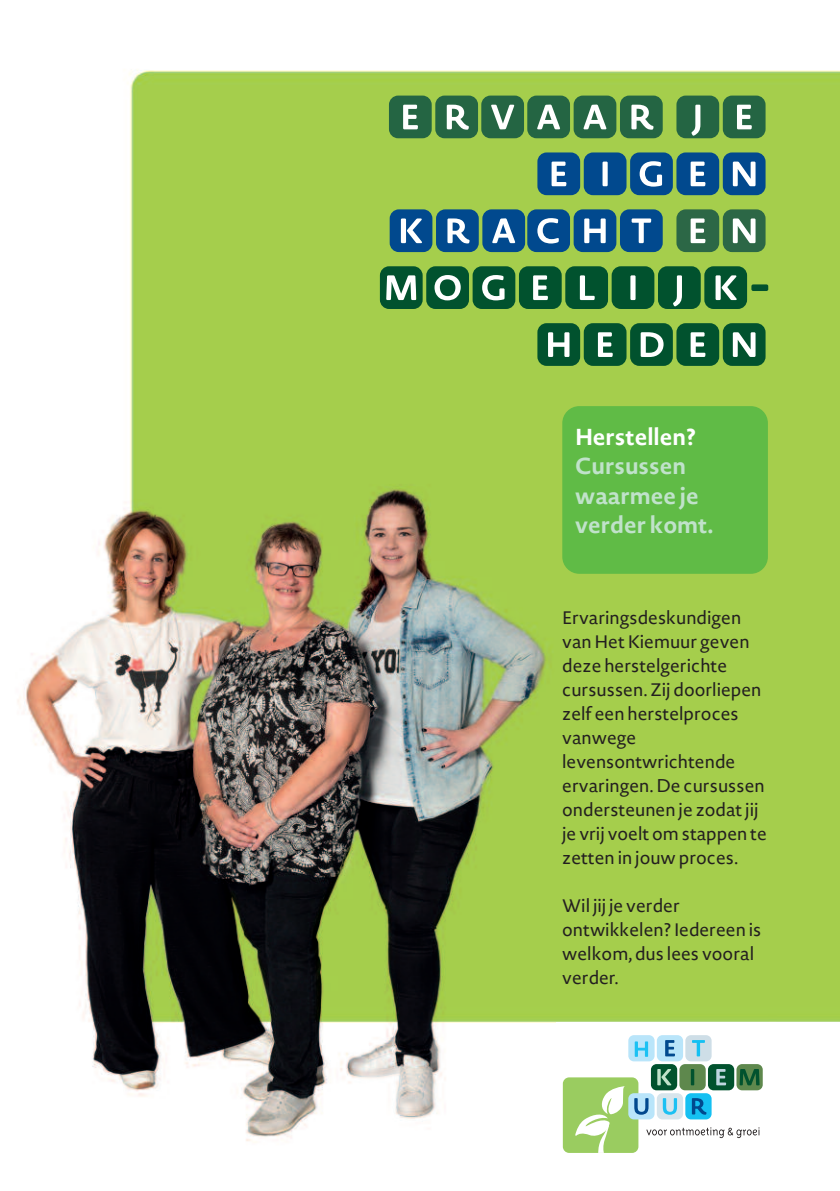
<style>
.page{position:relative;width:840px;height:1191px;background:#fff}
.page>*{position:absolute;margin:0;border:0;box-sizing:border-box;transform-origin:0 0}
.t1{font:59.8px/56.8px "Novel Sans Rd Pro Block";color:#01522e;text-align:right}
.t2{font:59.8px "Novel Sans Rd Pro Block";color:#246543}
.t3{font:700 23px/29.4px "Novel Sans Office Pro";color:#c0e2ca}
.t4{font:700 23px "Novel Sans Office Pro";color:#fff}
.t5{font:18px/24px "Novel Sans Office Pro";color:#231f20}
.s1{color:#01498e}
.s2{color:#2c6746}
</style>
<div class="page">
<img style="left:17px;top:70px;width:822px;height:1073px">
<div style="left:562px;top:406px;width:205px;height:168px;background:#60bb46;border-radius:17px"></div>
<div style="left:556px;top:1021px;width:283px;height:141px;background:#fff"></div>
<svg style="left:646px;top:1127px;width:113px;height:11px"></svg>
<div style="left:562px;top:1077px;width:76px;height:76px;background:#9acc60;border-radius:6px"></div>
<svg style="left:575px;top:1086px;width:49px;height:67px"></svg>
<div style="left:650px;top:1064px;width:26px;height:26px;background:#01522e;border-radius:6px"></div>
<svg style="left:657px;top:1069px;width:14px;height:16px"></svg>
<div style="left:679px;top:1064px;width:26px;height:26px;background:#5e884d;border-radius:6px"></div>
<hr style="left:690px;top:1069px;width:3px;height:16px;background:#01522e">
<div style="left:707px;top:1064px;width:26px;height:26px;background:#01522e;border-radius:6px"></div>
<svg style="left:716px;top:1069px;width:9px;height:16px"></svg>
<div style="left:736px;top:1064px;width:26px;height:26px;background:#5e884d;border-radius:6px"></div>
<svg style="left:739px;top:1069px;width:20px;height:16px"></svg>
<div style="left:628px;top:1093px;width:26px;height:26px;background:#b9e5fa;border-radius:6px"></div>
<svg style="left:634px;top:1098px;width:14px;height:16px"></svg>
<div style="left:656px;top:1093px;width:26px;height:26px;background:#d7e5ec;border-radius:6px"></div>
<svg style="left:662px;top:1098px;width:14px;height:16px"></svg>
<div style="left:685px;top:1093px;width:26px;height:26px;background:#15c0f2;border-radius:6px"></div>
<svg style="left:691px;top:1098px;width:15px;height:16px"></svg>
<div style="left:628px;top:1035px;width:26px;height:26px;background:#b9e5fa;border-radius:6px"></div>
<svg style="left:634px;top:1041px;width:13px;height:15px"></svg>
<div style="left:656px;top:1035px;width:26px;height:26px;background:#b9e5fa;border-radius:6px"></div>
<svg style="left:665px;top:1040px;width:9px;height:16px"></svg>
<div style="left:685px;top:1035px;width:26px;height:26px;background:#cedee7;border-radius:6px"></div>
<svg style="left:692px;top:1040px;width:12px;height:16px"></svg>
<div style="left:394px;top:104px;width:31px;height:29px;background:#fff"></div>
<div style="left:441px;top:104px;width:30px;height:29px;background:#fff"></div>
<div style="left:487px;top:104px;width:31px;height:29px;background:#fff"></div>
<div style="left:533px;top:104px;width:31px;height:29px;background:#fff"></div>
<div style="left:579px;top:104px;width:31px;height:29px;background:#fff"></div>
<div style="left:542px;top:160px;width:31px;height:29px;background:#fff"></div>
<div style="left:586px;top:160px;width:30px;height:29px;background:#fff"></div>
<div style="left:633px;top:160px;width:31px;height:29px;background:#fff"></div>
<div style="left:681px;top:160px;width:31px;height:29px;background:#fff"></div>
<div style="left:729px;top:160px;width:31px;height:29px;background:#fff"></div>
<div style="left:729px;top:217px;width:31px;height:29px;background:#fff"></div>
<div style="left:682px;top:217px;width:31px;height:29px;background:#fff"></div>
<div style="left:625px;top:217px;width:31px;height:29px;background:#fff"></div>
<div style="left:395px;top:217px;width:31px;height:29px;background:#fff"></div>
<div style="left:385px;top:273px;width:31px;height:28px;background:#fff"></div>
<div style="left:433px;top:273px;width:30px;height:28px;background:#fff"></div>
<div style="left:478px;top:273px;width:31px;height:28px;background:#fff"></div>
<div style="left:523px;top:273px;width:31px;height:28px;background:#fff"></div>
<div style="left:568px;top:273px;width:31px;height:28px;background:#fff"></div>
<div style="left:544px;top:330px;width:31px;height:29px;background:#fff"></div>
<div style="left:589px;top:330px;width:31px;height:29px;background:#fff"></div>
<div style="left:634px;top:330px;width:30px;height:29px;background:#fff"></div>
<div style="left:678px;top:330px;width:31px;height:29px;background:#fff"></div>
<div style="left:728px;top:330px;width:31px;height:29px;background:#fff"></div>
<div style="left:616px;top:273px;width:31px;height:28px;background:#fff"></div>
<div style="left:712px;top:273px;width:28px;height:34px;background:#fff"></div>
<div style="left:664px;top:273px;width:28px;height:34px;background:#fff"></div>
<div style="left:442px;top:217px;width:31px;height:29px;background:#fff"></div>
<div style="left:490px;top:217px;width:31px;height:29px;background:#fff"></div>
<div style="left:531px;top:217px;width:31px;height:29px;background:#fff"></div>
<div style="left:577px;top:217px;width:31px;height:29px;background:#fff"></div>
<div style="left:625px;top:104px;width:31px;height:29px;background:#fff"></div>
<div style="left:688px;top:103px;width:22px;height:34px;background:#fff"></div>
<div style="left:726px;top:104px;width:31px;height:29px;background:#fff"></div>
<h1 class="t2" style="left:387px;top:92px;width:381px">ERVAAR JE</h1>
<h1 class="t1" style="left:378px;top:151px;width:390px"><span class="s1">EIGEN<br>KRACHT</span> <span class="s2">EN<br></span>MOGELIJK-<br>HEDEN</h1>
<p class="t4" style="left:575px;top:421px;width:122px">Herstellen?</p>
<p class="t3" style="left:575px;top:451px;width:140px">Cursussen waarmee je verder komt.</p>
<p class="t5" style="left:562px;top:606px;width:206px">Ervaringsdeskundigen van Het Kiemuur geven deze herstelgerichte cursussen. Zij doorliepen zelf een herstelproces vanwege levensontwrichtende ervaringen. De cursussen ondersteunen je zodat jij je vrij voelt om stappen te zetten in jouw proces.</p>
<p class="t5" style="left:562px;top:894px;width:201px">Wil jij je verder ontwikkelen? Iedereen is welkom, dus lees vooral verder.</p>
</div>
